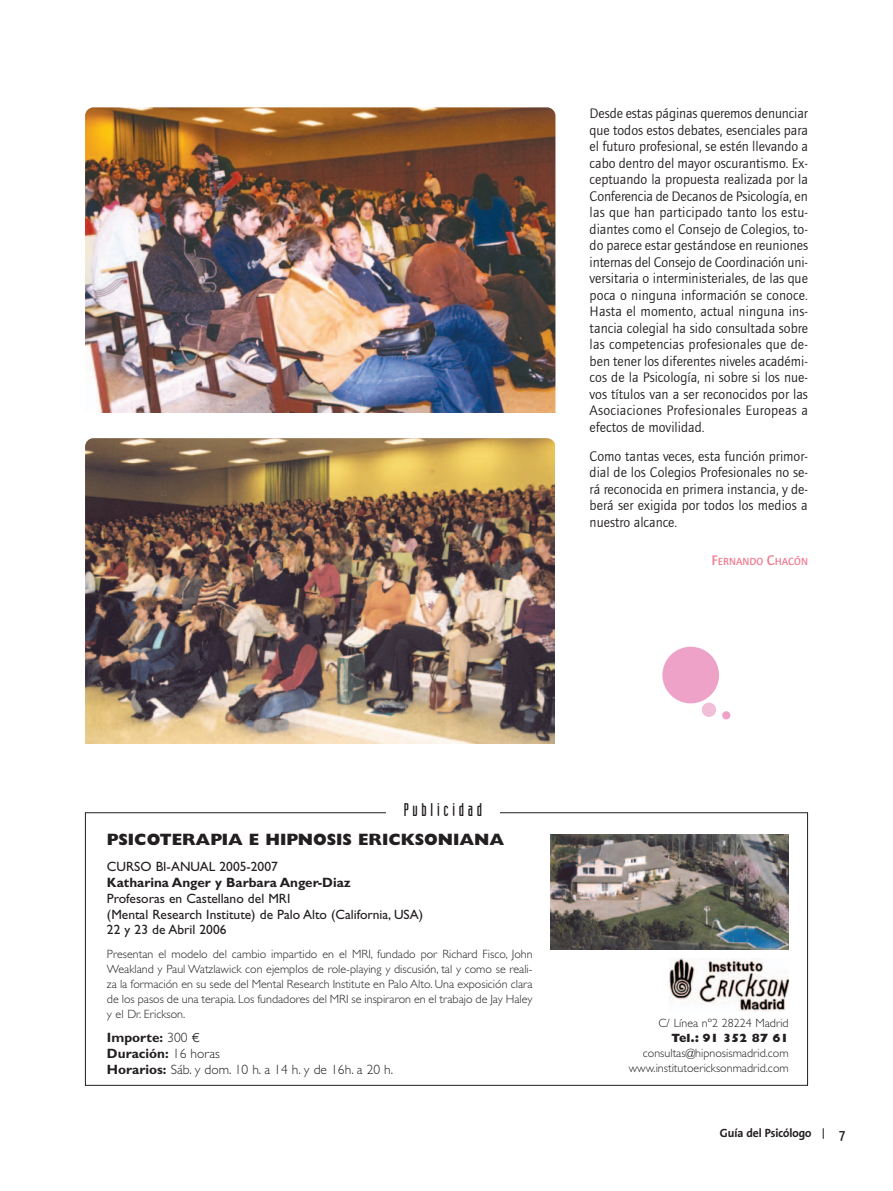
<style>
.page{position:relative;width:893px;height:1191px;background:#fff}
.page>*{position:absolute;margin:0;border:0;box-sizing:border-box;transform-origin:0 0}
.t1{font:18px "Industria Solid A";letter-spacing:.205em;color:#231f20}
.t2{font:800 16.5px "Gill Sans";color:#231f20}
.t3{font:14.25px/16.5px "Foundry Journal";color:#231f20;text-align:justify}
.t4{font:13.5px/15.8px "Gill Sans";color:#231f20}
.t5{font:300 13.5px/15.8px "Gill Sans";color:#231f20}
.t6{font:700 13.5px "Gill Sans";color:#231f20}
.t7{font:600 13.5px "Thesis Sans";color:#231f20}
.t8{font:300 12px/15px "Gill Sans";color:#231f20;text-align:justify}
.t9{font:700 12px "Thesis Sans";color:#231f20}
.t10{font:800 12px "Gill Sans";color:#231f20}
.t11{font:500 10.65px "Foundry Journal";color:#ef788e}
.s1{font-size:14.25px}
.s2{font-weight:700}
.s3{font-family:"Euro Sans ITC";font-weight:400}
</style>
<div class="page">
<img style="left:85px;top:107px;width:470px;height:306px">
<img style="left:85px;top:438px;width:470px;height:305px">
<div style="left:662px;top:646px;width:57px;height:57px;background:#eea2c8;border-radius:50%"></div>
<div style="left:702px;top:702px;width:14px;height:15px;background:#f2bdd7;border-radius:50%"></div>
<div style="left:722px;top:711px;width:8px;height:8px;background:#eea2c8;border-radius:50%"></div>
<svg style="left:550px;top:949px;width:239px;height:1px"></svg>
<img style="left:550px;top:834px;width:239px;height:115px">
<img style="left:670px;top:958px;width:119px;height:53px">
<p class="t3" style="left:590px;top:105px;width:220px">Desde estas páginas queremos denunciar que todos estos debates, esenciales para el futuro profesional, se estén llevando a cabo dentro del mayor oscurantismo. Ex&shy;ceptuando la propuesta realizada por la Conferencia de Decanos de Psicología, en las que han participado tanto los estu&shy;diantes como el Consejo de Colegios, to&shy;do parece estar gestándose en reuniones internas del Consejo de Coordinación uni&shy;versitaria o interministeriales, de las que poca o ninguna información se conoce.<br>Hasta el momento, actual ninguna ins&shy;tancia colegial ha sido consultada sobre las competencias profesionales que de&shy;ben tener los diferentes niveles académi&shy;cos de la Psicología, ni sobre si los nue&shy;vos títulos van a ser reconocidos por las Asociaciones Profesionales Europeas a efectos de movilidad.</p>
<p class="t3" style="left:590px;top:448px;width:220px">Como tantas veces, esta función primor&shy;dial de los Colegios Profesionales no se&shy;rá reconocida en primera instancia, y de&shy;berá ser exigida por todos los medios a nuestro alcance.</p>
<p class="t11" style="left:712px;top:557px;width:98px"><span class="s1">F</span>ERNANDO <span class="s1">C</span>HACÓN</p>
<p class="t1" style="left:404px;top:802px;width:80px">Publicidad</p>
<p class="t2" style="left:107px;top:833px;width:399px">PSICOTERAPIA E HIPNOSIS ERICKSONIANA</p>
<p class="t4" style="left:107px;top:860px;width:172px">CURSO BI-ANUAL 2005-2007</p>
<p class="t6" style="left:107px;top:877px;width:245px">Katharina Anger y Barbara Anger-Diaz</p>
<p class="t4" style="left:107px;top:891px;width:318px">Profesoras en Castellano del MRI<br>(Mental Research Institute) de Palo Alto (California, USA)<br>22 y 23 de Abril 2006</p>
<p class="t8" style="left:107px;top:947px;width:427px">Presentan el modelo del cambio impartido en el MRI, fundado por Richard Fisco, John Weakland y Paul Watzlawick con ejemplos de role-playing y discusión, tal y como se reali&shy;za la formación en su sede del Mental Research Institute en Palo Alto. Una exposición clara de los pasos de una terapia. Los fundadores del MRI se inspiraron en el trabajo de Jay Haley y el Dr. Erickson.</p>
<p class="t5" style="left:107px;top:1031px;width:288px"><span class="s2">Importe:</span> 300 <span class="s3">E<br></span><span class="s2">Duración:</span> 16 horas<br><span class="s2">Horarios:</span> Sáb. y dom. 10 h. a 14 h. y de 16h. a 20 h.</p>
<p class="t8" style="left:658px;top:1017px;width:132px">C/ Línea nº2 28224 Madrid</p>
<p class="t10" style="left:672px;top:1033px;width:119px">Tel.: 91 352 87 61</p>
<p class="t8" style="left:629px;top:1047px;width:161px;text-align:right">consultas@hipnosismadrid.com www.institutoericksonmadrid.com</p>
<p class="t9" style="left:720px;top:1128px;width:93px">Guía del Psicólogo</p>
<p class="t7" style="left:839px;top:1128px;width:8px">7</p>
</div>
